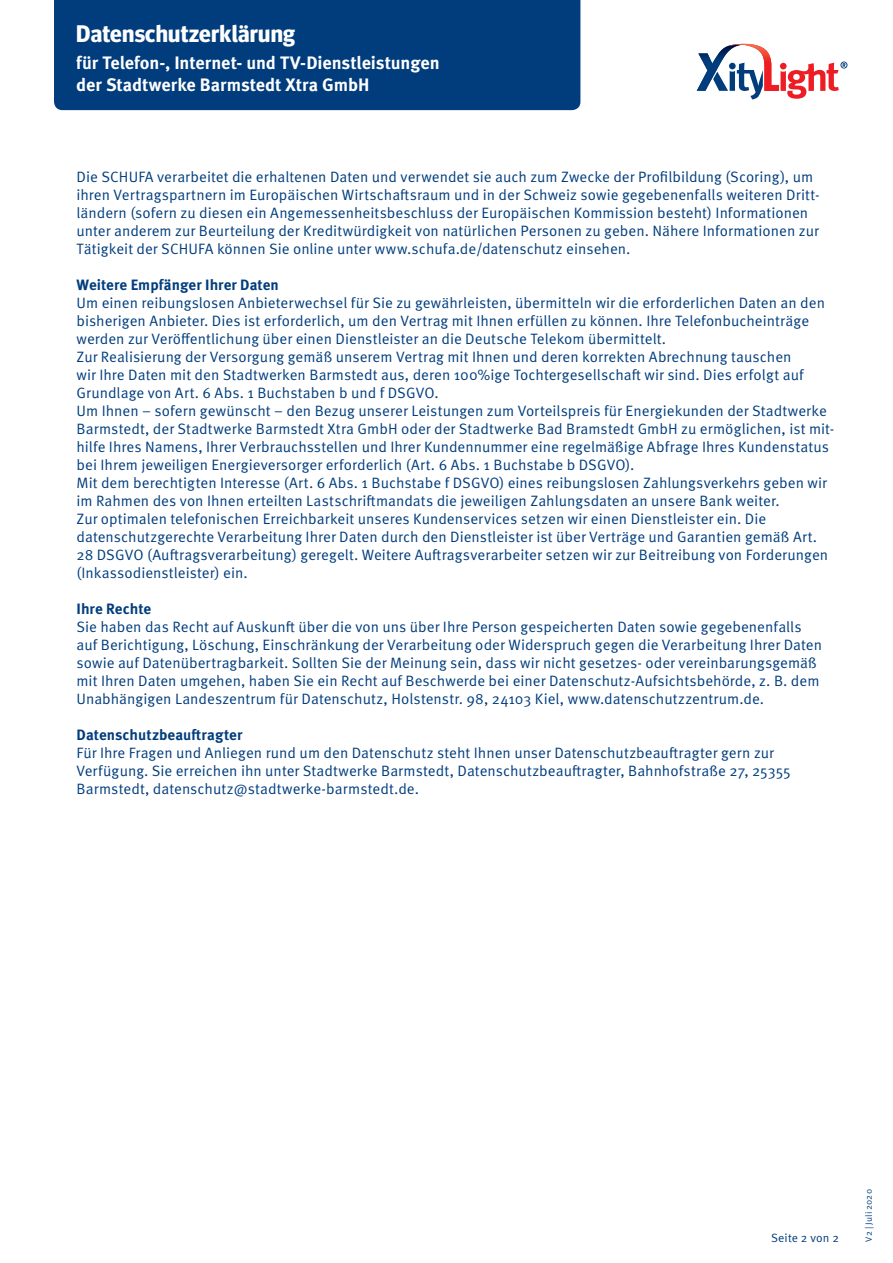
<style>
.page{position:relative;width:893px;height:1263px;background:#fff}
.page>*{position:absolute;margin:0;border:0;box-sizing:border-box;transform-origin:0 0}
.t1{font:700 24px "Meta Headline OT";letter-spacing:.01em;color:#fff}
.t2{font:700 18px/21.6px "Meta OT";letter-spacing:-.005em;color:#fff}
.t3{font:15px/18px "Meta OT Norm";letter-spacing:.005em;color:#013d7d}
.t4{font:700 15px "Meta OT";letter-spacing:.005em;color:#013d7d}
.t5{font:12px "Meta OT Norm";letter-spacing:.015em;color:#013d7d}
.t6{font:9px "Meta OT Norm";letter-spacing:.015em;color:#013d7d}
</style>
<div class="page">
<div style="left:54px;top:0;width:526px;height:110px;background:#013d7d"></div>
<svg style="left:697px;top:44px;width:150px;height:55px"></svg>
<h1 class="t1" style="left:76px;top:19px;width:220px">Datenschutzerklärung</h1>
<p class="t2" style="left:76px;top:52px;width:365px">für Telefon-, Internet- und TV-Dienstleistungen der Stadtwerke Barmstedt Xtra GmbH</p>
<p class="t3" style="left:77px;top:168px;width:745px">Die SCHUFA verarbeitet die erhaltenen Daten und verwendet sie auch zum Zwecke der Profilbildung (Scoring), um ihren Vertragspartnern im Europäischen Wirtschaftsraum und in der Schweiz sowie gegebenenfalls weiteren Dritt&shy;ländern (sofern zu diesen ein Angemessenheitsbeschluss der Europäischen Kommission besteht) Informationen unter anderem zur Beurteilung der Kreditwürdigkeit von natürlichen Personen zu geben. Nähere Informationen zur Tätigkeit der SCHUFA können Sie online unter www.schufa.de/datenschutz einsehen.</p>
<p class="t4" style="left:77px;top:275px;width:204px">Weitere Empfänger Ihrer Daten</p>
<p class="t3" style="left:77px;top:294px;width:759px">Um einen reibungslosen Anbieterwechsel für Sie zu gewährleisten, übermitteln wir die erforderlichen Daten an den bisherigen Anbieter. Dies ist erforderlich, um den Vertrag mit Ihnen erfüllen zu können. Ihre Telefonbucheinträge werden zur Veröffentlichung über einen Dienstleister an die Deutsche Telekom übermittelt.<br>Zur Realisierung der Versorgung gemäß unserem Vertrag mit Ihnen und deren korrekten Abrechnung tauschen<br>wir Ihre Daten mit den Stadtwerken Barmstedt aus, deren 100%ige Tochtergesellschaft wir sind. Dies erfolgt auf Grundlage von Art. 6 Abs. 1 Buchstaben b und f DSGVO.<br>Um Ihnen – sofern gewünscht – den Bezug unserer Leistungen zum Vorteilspreis für Energiekunden der Stadtwerke Barmstedt, der Stadtwerke Barmstedt Xtra GmbH oder der Stadtwerke Bad Bramstedt GmbH zu ermöglichen, ist mit&shy;hilfe Ihres Namens, Ihrer Verbrauchsstellen und Ihrer Kundennummer eine regelmäßige Abfrage Ihres Kundenstatus bei Ihrem jeweiligen Energieversorger erforderlich (Art. 6 Abs. 1 Buchstabe b DSGVO).<br>Mit dem berechtigten Interesse (Art. 6 Abs. 1 Buchstabe f DSGVO) eines reibungslosen Zahlungsverkehrs geben wir im Rahmen des von Ihnen erteilten Lastschriftmandats die jeweiligen Zahlungsdaten an unsere Bank weiter.<br>Zur optimalen telefonischen Erreichbarkeit unseres Kundenservices setzen wir einen Dienstleister ein. Die datenschutzgerechte Verarbeitung Ihrer Daten durch den Dienstleister ist über Verträge und Garantien gemäß Art.<br>28 DSGVO (Auftragsverarbeitung) geregelt. Weitere Auftragsverarbeiter setzen wir zur Beitreibung von Forderungen (Inkassodienstleister) ein.</p>
<p class="t4" style="left:77px;top:599px;width:76px">Ihre Rechte</p>
<p class="t3" style="left:77px;top:618px;width:747px">Sie haben das Recht auf Auskunft über die von uns über Ihre Person gespeicherten Daten sowie gegebenenfalls auf Berichtigung, Löschung, Einschränkung der Verarbeitung oder Widerspruch gegen die Verarbeitung Ihrer Daten sowie auf Datenübertragbarkeit. Sollten Sie der Meinung sein, dass wir nicht gesetzes- oder vereinbarungsgemäß mit Ihren Daten umgehen, haben Sie ein Recht auf Beschwerde bei einer Datenschutz-Aufsichtsbehörde, z. B. dem Unabhängigen Landeszentrum für Datenschutz, Holstenstr. 98, 24103 Kiel, www.datenschutzzentrum.de.</p>
<p class="t4" style="left:77px;top:725px;width:167px">Datenschutzbeauftragter</p>
<p class="t3" style="left:77px;top:744px;width:716px">Für Ihre Fragen und Anliegen rund um den Datenschutz steht Ihnen unser Datenschutzbeauftragter gern zur<br>Verfügung. Sie erreichen ihn unter Stadtwerke Barmstedt, Datenschutzbeauftragter, Bahnhofstraße 27, 25355<br>Barmstedt, datenschutz@stadtwerke-barmstedt.de.</p>
<p class="t5" style="left:771px;top:1230px;width:69px">Seite 2 von 2</p>
<p class="t6" style="left:863px;top:1242px;width:54px;rotate:-90deg">V2 | Juli 2020</p>
</div>
